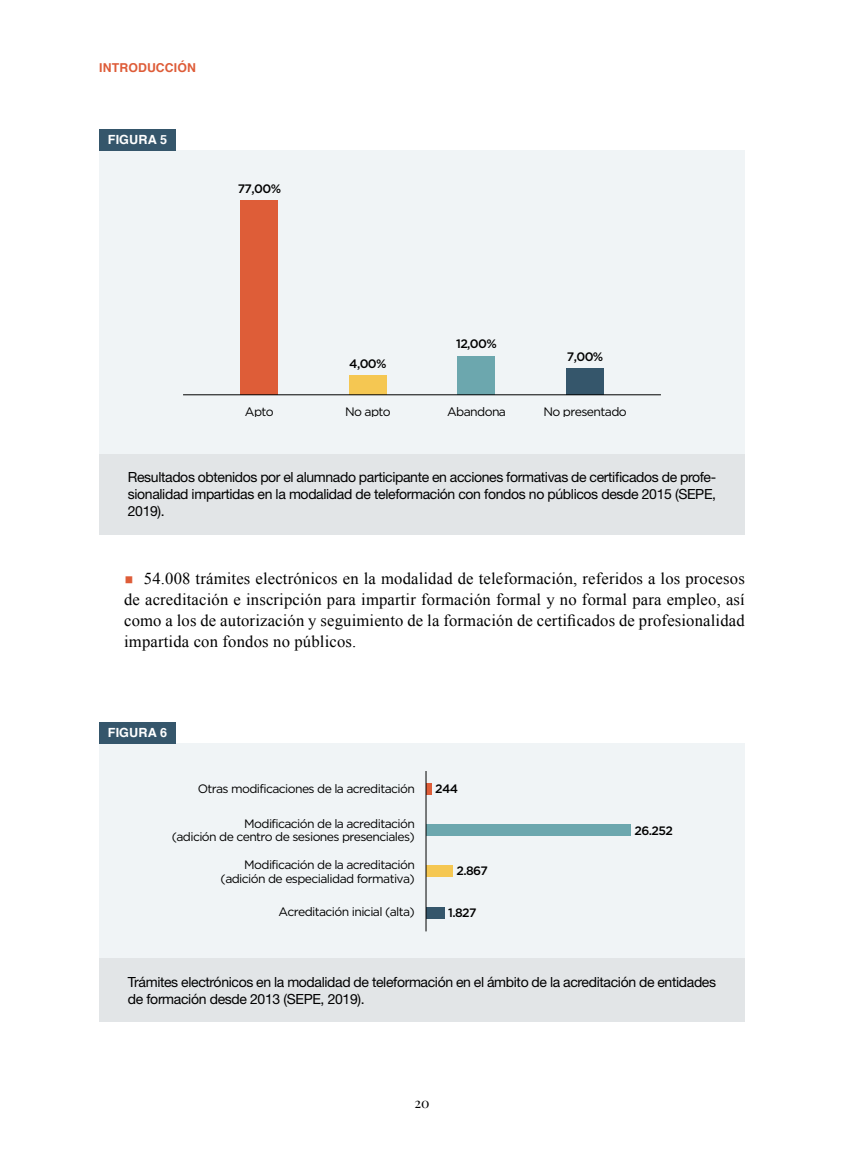
<style>
.page{position:relative;width:844px;height:1166px;background:#fff}
.page>*{position:absolute;margin:0;border:0;box-sizing:border-box;transform-origin:0 0}
.t1{font:16.62px/21px "Times New Roman";letter-spacing:.01em;color:#000;text-align:justify}
.t2{font:14px/16.8px "Helvetica Neue LT Std";letter-spacing:-.025em;color:#000}
.t3{font:14px "Playfair Display";color:#000}
.t4{font:700 12.6px "Helvetica";letter-spacing:.01em;color:#fff}
.t5{font:12.25px/14px "Gotham";letter-spacing:-.05em;color:#000;text-align:right}
.t6{font:500 12.25px "Gotham";letter-spacing:-.05em;color:#000}
.t7{font:700 12.25px "Helvetica";letter-spacing:.01em;color:#de5c38}
.s1{font-family:"Playfair Display";color:#de5c38}
</style>
<div class="page">
<div style="left:99px;top:743px;width:645px;height:267px;background:#f0f4f6"></div>
<div style="left:99px;top:150px;width:645px;height:362px;background:#f0f4f6"></div>
<div style="left:99px;top:959px;width:645px;height:63px;background:#e2e5e7"></div>
<div style="left:99px;top:454px;width:645px;height:80px;background:#e2e5e7"></div>
<div style="left:426px;top:783px;width:5px;height:12px;background:#de5d38"></div>
<div style="left:426px;top:824px;width:204px;height:12px;background:#6ca7ae"></div>
<div style="left:426px;top:865px;width:26px;height:12px;background:#f5c752"></div>
<div style="left:426px;top:907px;width:18px;height:11px;background:#35566b"></div>
<hr style="left:425px;top:771px;width:1px;height:160px;background:#000">
<div style="left:240px;top:200px;width:38px;height:195px;background:#de5d38"></div>
<div style="left:349px;top:375px;width:37px;height:20px;background:#f5c752"></div>
<div style="left:457px;top:356px;width:38px;height:39px;background:#6ca7ae"></div>
<div style="left:566px;top:368px;width:37px;height:27px;background:#35566b"></div>
<hr style="left:183px;top:394px;width:477px;height:1px;background:#000">
<div style="left:99px;top:129px;width:77px;height:21px;background:#35566b"></div>
<div style="left:99px;top:722px;width:77px;height:22px;background:#35566b"></div>
<p class="t7" style="left:99px;top:62px;width:98px">INTRODUCCIÓN</p>
<p class="t4" style="left:108px;top:134px;width:61px">FIGURA 5</p>
<p class="t6" style="left:238px;top:182px;width:45px">77,00%</p>
<p class="t5" style="left:245px;top:404px;width:30px">Apto</p>
<p class="t6" style="left:349px;top:357px;width:39px">4,00%</p>
<p class="t5" style="left:345px;top:404px;width:47px">No apto</p>
<p class="t6" style="left:456px;top:337px;width:42px">12,00%</p>
<p class="t5" style="left:447px;top:404px;width:60px">Abandona</p>
<p class="t6" style="left:566px;top:350px;width:38px">7,00%</p>
<p class="t5" style="left:543px;top:404px;width:85px">No presentado</p>
<p class="t2" style="left:128px;top:469px;width:589px;text-align:justify">Resultados obtenidos por el alumnado participante en acciones formativas de certificados de profe&shy;sionalidad impartidas en la modalidad de teleformación con fondos no públicos desde 2015 (SEPE, 2019).</p>
<p class="t1" style="left:124px;top:567px;width:622px"><span class="s1">■</span> 54.008 trámites electrónicos en la modalidad de teleformación, referidos a los procesos de acreditación e inscripción para impartir formación formal y no formal para empleo, así como a los de autorización y seguimiento de la formación de certificados de profesionalidad impartida con fondos no públicos.</p>
<p class="t4" style="left:108px;top:728px;width:61px">FIGURA 6</p>
<p class="t5" style="left:198px;top:782px;width:219px">Otras modificaciones de la acreditación</p>
<p class="t5" style="left:172px;top:816px;width:245px">Modificación de la acreditación<br>(adición de centro de sesiones presenciales)</p>
<p class="t5" style="left:220px;top:857px;width:196px">Modificación de la acreditación (adición de especialidad formativa)</p>
<p class="t5" style="left:278px;top:905px;width:138px">Acreditación inicial (alta)</p>
<p class="t6" style="left:435px;top:782px;width:24px">244</p>
<p class="t6" style="left:456px;top:864px;width:33px">2.867</p>
<p class="t6" style="left:448px;top:906px;width:30px">1.827</p>
<p class="t6" style="left:634px;top:823px;width:40px">26.252</p>
<p class="t2" style="left:128px;top:973px;width:589px">Trámites electrónicos en la modalidad de teleformación en el ámbito de la acreditación de entidades de formación desde 2013 (SEPE, 2019).</p>
<p class="t3" style="left:414px;top:1092px;width:17px">20</p>
</div>
